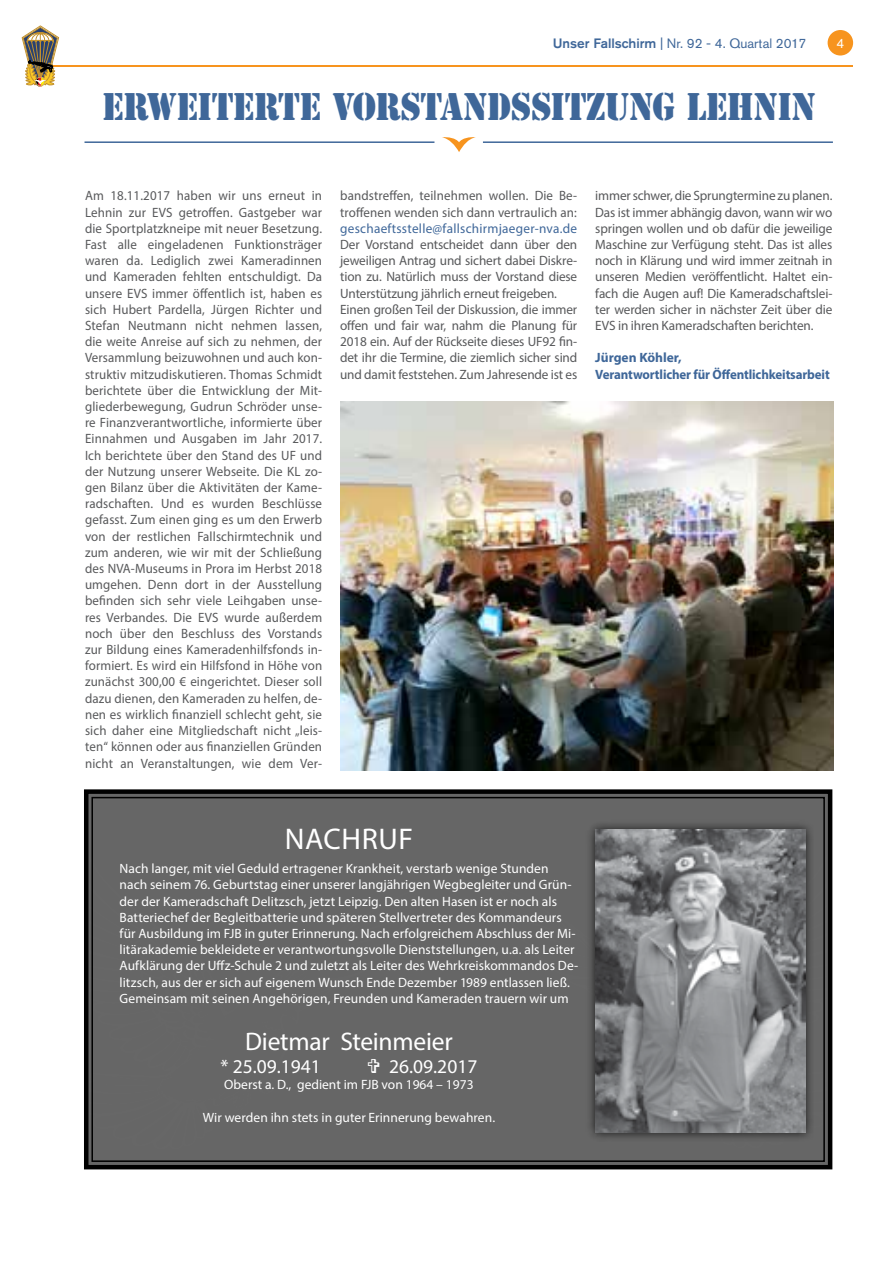
<style>
.page{position:relative;width:893px;height:1263px;background:#fff}
.page>*{position:absolute;margin:0;border:0;box-sizing:border-box;transform-origin:0 0}
.t1{font:36px "Stencil Std";letter-spacing:-.02em;color:#3f6799;scale:.91 1}
.t2{font:30px "Myriad Pro";letter-spacing:.02em;color:#fff}
.t3{font:25.5px "Myriad Pro";letter-spacing:-.01em;color:#fff}
.t4{font:19.5px "Myriad Pro";color:#fff}
.t5{font:13.5px/16.2px "Myriad Pro";letter-spacing:-.01em;color:#58595b;text-align:justify;scale:.96 1}
.t6{font:13.5px/16.2px "Myriad Pro";letter-spacing:.005em;color:#fff}
.t7{font:13.5px/16.2px "Myriad Pro";letter-spacing:-.01em;color:#58595b}
.t8{font:13.5px/16.2px "Myriad Pro";letter-spacing:.01em;color:#58595b;scale:.96 1}
.t9{font:700 13.5px/16.2px "Myriad Pro";letter-spacing:-.01em;color:#3f6799}
.t10{font:13.5px "Myriad Pro";letter-spacing:.02em;color:#3f6799}
.t11{font:13.5px "Akzidenz Grotesk Pro";color:#3f6799}
.t12{font:13.5px "Akzidenz Grotesk Pro";color:#fff}
.s1{font-weight:500}
</style>
<div class="page">
<hr style="left:85px;top:141px;width:349px;height:2px;background:#3f6799">
<svg style="left:442px;top:137px;width:34px;height:15px"></svg>
<hr style="left:483px;top:141px;width:350px;height:2px;background:#3f6799">
<img style="left:341px;top:401px;width:492px;height:370px">
<div style="left:84px;top:789px;width:749px;height:381px;background:#666"></div>
<div style="left:91px;top:797px;width:734px;height:365px;border:2px solid #000"></div>
<div style="left:585px;top:819px;width:230px;height:323px;background:#000;opacity:.75"></div>
<img style="left:595px;top:829px;width:210px;height:303px">
<div style="left:828px;top:30px;width:25px;height:26px;background:#f7941e;border-radius:50%"></div>
<hr style="left:47px;top:65px;width:806px;height:1px;background:#f7941e">
<svg style="left:22px;top:25px;width:37px;height:61px"></svg>
<svg style="left:368px;top:1058px;width:11px;height:15px"></svg>
<p class="t11" style="left:553px;top:34px;width:255px"><span class="s1">Unser Fallschirm</span> | Nr. 92 - 4. Quartal 2017</p>
<p class="t12" style="left:836px;top:34px;width:9px">4</p>
<h1 class="t1" style="left:102px;top:84px;width:786px">ERWEITERTE VORSTANDSSITZUNG LEHNIN</h1>
<p class="t5" style="left:85px;top:188px;width:249px">Am 18.11.2017 haben wir uns erneut in Lehnin zur EVS getroffen. Gastgeber war die Sportplatzkneipe mit neuer Besetzung.<br>Fast alle eingeladenen Funktionsträger waren da. Lediglich zwei Kameradinnen und Kameraden fehlten entschuldigt. Da unsere EVS immer öffentlich ist, haben es sich Hubert Pardella, Jürgen Richter und Stefan Neutmann nicht nehmen lassen, die weite Anreise auf sich zu nehmen, der Versammlung beizuwohnen und auch kon&shy;struktiv mitzudiskutieren. Thomas Schmidt berichtete über die Entwicklung der Mit&shy;gliederbewegung, Gudrun Schröder unse&shy;re Finanzverantwortliche, informierte über Einnahmen und Ausgaben im Jahr 2017.<br>Ich berichtete über den Stand des UF und der Nutzung unserer Webseite. Die KL zo&shy;gen Bilanz über die Aktivitäten der Kame&shy;radschaften. Und es wurden Beschlüsse gefasst. Zum einen ging es um den Erwerb von der restlichen Fallschirmtechnik und zum anderen, wie wir mit der Schließung des NVA-Museums in Prora im Herbst 2018 umgehen. Denn dort in der Ausstellung befinden sich sehr viele Leihgaben unse&shy;res Verbandes. Die EVS wurde außerdem noch über den Beschluss des Vorstands zur Bildung eines Kameradenhilfsfonds in&shy;formiert. Es wird ein Hilfsfond in Höhe von zunächst 300,00 € eingerichtet. Dieser soll dazu dienen, den Kameraden zu helfen, de&shy;nen es wirklich finanziell schlecht geht, sie sich daher eine Mitgliedschaft nicht „leis&shy;ten“ können oder aus finanziellen Gründen nicht an Veranstaltungen, wie dem Ver-</p>
<p class="t8" style="left:340px;top:188px;width:248px">bandstreffen, teilnehmen wollen. Die Be&shy;troffenen wenden sich dann vertraulich an:</p>
<p class="t10" style="left:340px;top:220px;width:239px">geschaeftsstelle@fallschirmjaeger-nva.de</p>
<p class="t7" style="left:340px;top:236px;width:239px">Der Vorstand entscheidet dann über den jeweiligen Antrag und sichert dabei Diskre&shy;tion zu. Natürlich muss der Vorstand diese Unterstützung jährlich erneut freigeben.<br>Einen großen Teil der Diskussion, die immer offen und fair war, nahm die Planung für 2018 ein. Auf der Rückseite dieses UF92 fin&shy;det ihr die Termine, die ziemlich sicher sind und damit feststehen. Zum Jahresende ist es</p>
<p class="t7" style="left:595px;top:188px;width:239px;text-align:justify">immer schwer, die Sprungtermine zu planen.<br>Das ist immer abhängig davon, wann wir wo springen wollen und ob dafür die jeweilige Maschine zur Verfügung steht. Das ist alles noch in Klärung und wird immer zeitnah in unseren Medien veröffentlicht. Haltet ein&shy;fach die Augen auf! Die Kameradschaftslei&shy;ter werden sicher in nächster Zeit über die EVS in ihren Kameradschaften berichten.</p>
<p class="t9" style="left:595px;top:349px;width:236px">Jürgen Köhler,<br>Verantwortlicher für Öffentlichkeitsarbeit</p>
<h2 class="t2" style="left:285px;top:821px;width:130px">NACHRUF</h2>
<p class="t6" style="left:120px;top:860px;width:460px">Nach langer, mit viel Geduld ertragener Krankheit, verstarb wenige Stunden nach seinem 76. Geburtstag einer unserer langjährigen Wegbegleiter und Grün&shy;der der Kameradschaft Delitzsch, jetzt Leipzig. Den alten Hasen ist er noch als Batteriechef der Begleitbatterie und späteren Stellvertreter des Kommandeurs für Ausbildung im FJB in guter Erinnerung. Nach erfolgreichem Abschluss der Mi&shy;litärakademie bekleidete er verantwortungsvolle Dienststellungen, u.a. als Leiter Aufklärung der Uffz-Schule 2 und zuletzt als Leiter des Wehrkreiskommandos De&shy;litzsch, aus der er sich auf eigenem Wunsch Ende Dezember 1989 entlassen ließ.<br>Gemeinsam mit seinen Angehörigen, Freunden und Kameraden trauern wir um</p>
<h3 class="t3" style="left:245px;top:1025px;width:209px">Dietmar Steinmeier</h3>
<h3 class="t4" style="left:221px;top:1054px;width:102px">* 25.09.1941</h3>
<h3 class="t4" style="left:389px;top:1054px;width:90px">26.09.2017</h3>
<p class="t6" style="left:224px;top:1076px;width:251px">Oberst a. D., gedient im FJB von 1964 – 1973</p>
<p class="t6" style="left:203px;top:1109px;width:294px">Wir werden ihn stets in guter Erinnerung bewahren.</p>
</div>
